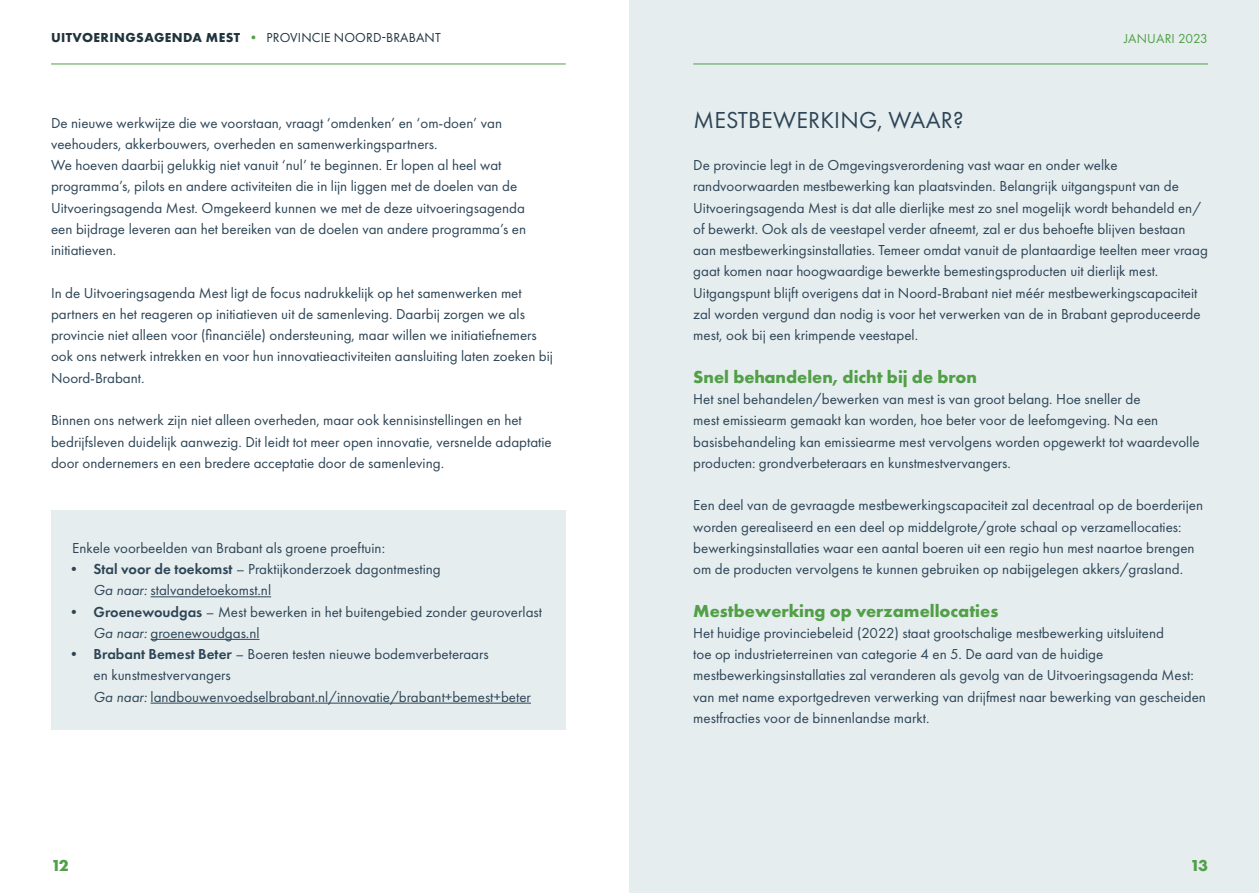
<style>
.page{position:relative;width:1259px;height:893px;background:#fff}
.page>*{position:absolute;margin:0;border:0;box-sizing:border-box;transform-origin:0 0}
.H2_Kop{font:24px "Futura PT";letter-spacing:.01em;color:#2d4556}
.H3_tussenkop_groen{font:700 18px "Futura PT";color:#519f47}
.t1{font:700 16.5px "Futura PT";color:#519f47}
.plattetekst{font:15px/21.3px "Futura PT";color:#2d4556}
.plattetekst__spatie{font:15px/21.3px "Futura PT";color:#2d4556}
.t2{font:13.5px "Futura PT";letter-spacing:.01em;color:#21343e}
.t3{font:13.5px "Futura PT";letter-spacing:.01em;color:#519f47}
.s1{font-weight:700}
.s2{color:#519f47}
.s3{font-weight:600}
.s4{font-style:italic}
</style>
<div class="page">
<div style="left:629px;top:0;width:630px;height:893px;background:#e6edef"></div>
<hr style="left:51px;top:64px;width:515px;height:1px;background:#519f47">
<hr style="left:693px;top:64px;width:515px;height:1px;background:#519f47">
<div style="left:51px;top:510px;width:515px;height:220px;background:#e6edef"></div>
<hr style="left:151px;top:596px;width:120px;height:1px;background:#2d4556">
<hr style="left:151px;top:639px;width:108px;height:1px;background:#2d4556">
<hr style="left:151px;top:703px;width:380px;height:1px;background:#2d4556">
<p class="t2" style="left:51px;top:30px;width:391px"><span class="s1">UITVOERINGSAGENDA MEST</span> <span class="s2">•</span> PROVINCIE NOORD-BRABANT</p>
<p class="plattetekst__spatie" style="left:51px;top:112px;width:476px">De nieuwe werkwijze die we voorstaan, vraagt ‘omdenken’ en ‘om-doen’ van veehouders, akkerbouwers, overheden en samenwerkingspartners.<br>We hoeven daarbij gelukkig niet vanuit ‘nul’ te beginnen. Er lopen al heel wat programma’s, pilots en andere activiteiten die in lijn liggen met de doelen van de Uitvoeringsagenda Mest. Omgekeerd kunnen we met de deze uitvoeringsagenda een bijdrage leveren aan het bereiken van de doelen van andere programma’s en initiatieven.</p>
<p class="plattetekst__spatie" style="left:51px;top:282px;width:503px">In de Uitvoeringsagenda Mest ligt de focus nadrukkelijk op het samenwerken met partners en het reageren op initiatieven uit de samenleving. Daarbij zorgen we als provincie niet alleen voor (financiële) ondersteuning, maar willen we initiatiefnemers ook ons netwerk intrekken en voor hun innovatieactiviteiten aansluiting laten zoeken bij Noord-Brabant.</p>
<p class="plattetekst__spatie" style="left:51px;top:409px;width:502px">Binnen ons netwerk zijn niet alleen overheden, maar ook kennisinstellingen en het bedrijfsleven duidelijk aanwezig. Dit leidt tot meer open innovatie, versnelde adaptatie door ondernemers en een bredere acceptatie door de samenleving.</p>
<p class="plattetekst" style="left:72px;top:537px;width:314px">Enkele voorbeelden van Brabant als groene proeftuin:</p>
<p class="plattetekst" style="left:94px;top:558px;width:349px;text-indent:-27px"><span class="s3">• Stal voor de toekomst</span> – Praktijkonderzoek dagontmesting<br><span class="s4">Ga naar:</span> stalvandetoekomst.nl</p>
<p class="plattetekst" style="left:94px;top:601px;width:450px;text-indent:-27px"><span class="s3">• Groenewoudgas</span> – Mest bewerken in het buitengebied zonder geuroverlast<br><span class="s4">Ga naar:</span> groenewoudgas.nl</p>
<p class="plattetekst" style="left:94px;top:643px;width:439px;text-indent:-27px"><span class="s3">• Brabant Bemest Beter</span> – Boeren testen nieuwe bodemverbeteraars<br>en kunstmestvervangers<br><span class="s4">Ga naar:</span> landbouwenvoedselbrabant.nl/innovatie/brabant+bemest+beter</p>
<p class="t3" style="left:1124px;top:30px;width:85px">JANUARI 2023</p>
<h2 class="H2_Kop" style="left:693px;top:105px;width:272px">MESTBEWERKING, WAAR?</h2>
<p class="plattetekst" style="left:693px;top:154px;width:516px">De provincie legt in de Omgevingsverordening vast waar en onder welke randvoorwaarden mestbewerking kan plaatsvinden. Belangrijk uitgangspunt van de Uitvoeringsagenda Mest is dat alle dierlijke mest zo snel mogelijk wordt behandeld en/ of bewerkt. Ook als de veestapel verder afneemt, zal er dus behoefte blijven bestaan aan mestbewerkingsinstallaties. Temeer omdat vanuit de plantaardige teelten meer vraag gaat komen naar hoogwaardige bewerkte bemestingsproducten uit dierlijk mest.</p>
<p class="plattetekst" style="left:693px;top:282px;width:509px">Uitgangspunt blijft overigens dat in Noord-Brabant niet méér mestbewerkingscapaciteit zal worden vergund dan nodig is voor het verwerken van de in Brabant geproduceerde mest, ook bij een krimpende veestapel.</p>
<h3 class="H3_tussenkop_groen" style="left:693px;top:365px;width:285px">Snel behandelen, dicht bij de bron</h3>
<p class="plattetekst" style="left:693px;top:388px;width:508px">Het snel behandelen/bewerken van mest is van groot belang. Hoe sneller de<br>mest emissiearm gemaakt kan worden, hoe beter voor de leefomgeving. Na een basisbehandeling kan emissiearme mest vervolgens worden opgewerkt tot waardevolle producten: grondverbeteraars en kunstmestvervangers.</p>
<p class="plattetekst" style="left:693px;top:495px;width:511px">Een deel van de gevraagde mestbewerkingscapaciteit zal decentraal op de boerderijen worden gerealiseerd en een deel op middelgrote/grote schaal op verzamellocaties: bewerkingsinstallaties waar een aantal boeren uit een regio hun mest naartoe brengen om de producten vervolgens te kunnen gebruiken op nabijgelegen akkers/grasland.</p>
<h3 class="H3_tussenkop_groen" style="left:693px;top:599px;width:306px">Mestbewerking op verzamellocaties</h3>
<p class="plattetekst" style="left:693px;top:622px;width:514px">Het huidige provinciebeleid (2022) staat grootschalige mestbewerking uitsluitend<br>toe op industrieterreinen van categorie 4 en 5. De aard van de huidige mestbewerkingsinstallaties zal veranderen als gevolg van de Uitvoeringsagenda Mest: van met name exportgedreven verwerking van drijfmest naar bewerking van gescheiden mestfracties voor de binnenlandse markt.</p>
<p class="t1" style="left:51px;top:855px;width:19px">12</p>
<p class="t1" style="left:1190px;top:855px;width:19px">13</p>
</div>
